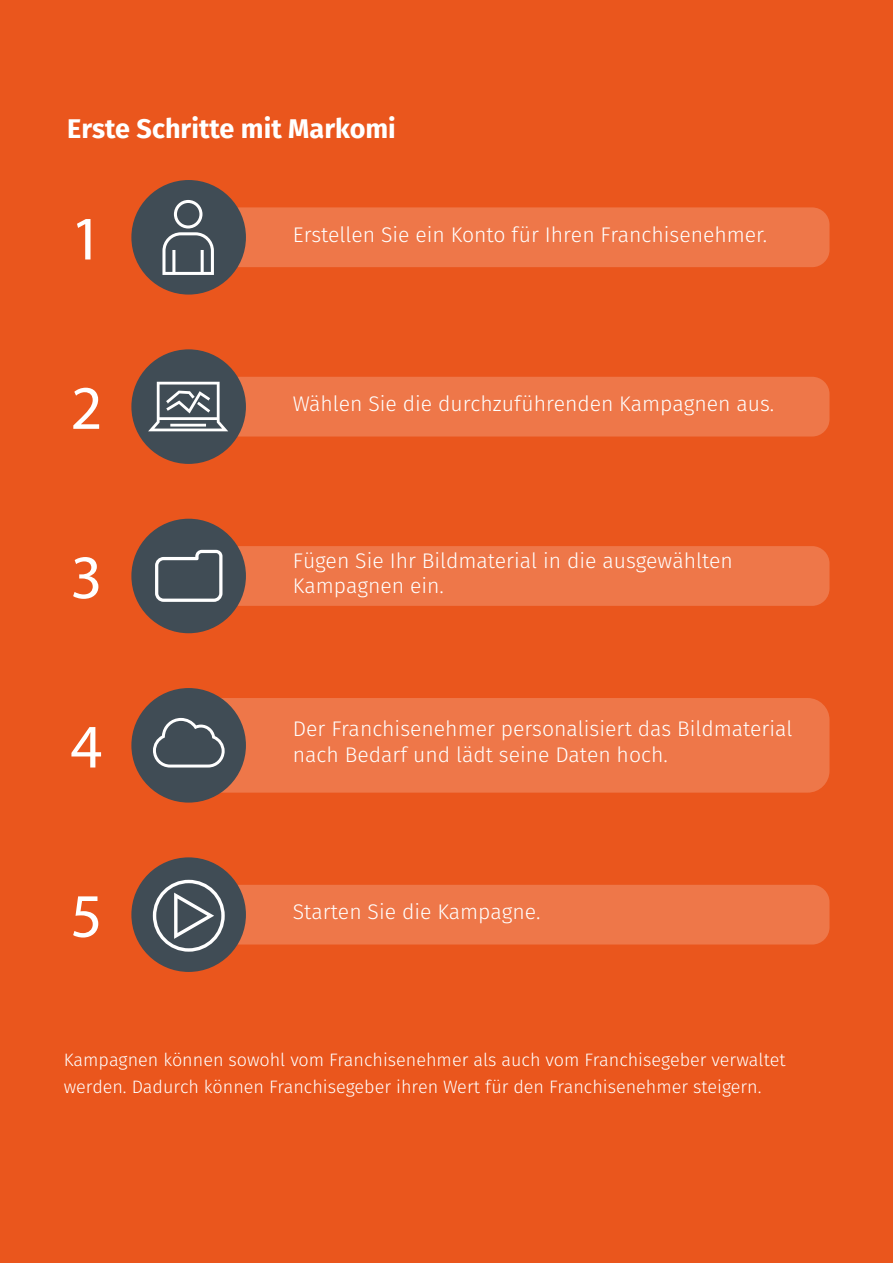
<style>
.page{position:relative;width:893px;height:1263px;background:#ea561d}
.page>*{position:absolute;margin:0;border:0;box-sizing:border-box;transform-origin:0 0}
.t1{font:900 62.25px "Fira Sans";color:#fff}
.t2{font:700 27px "Fira Sans";color:#fff}
.t3{font:300 21.15px "Fira Sans";color:#fff}
.t4{font:300 18px/27px "Fira Sans";color:#fff}
</style>
<div class="page">
<div style="left:188px;top:207px;width:641px;height:60px;background:#ee7749;border-radius:17px"></div>
<div style="left:131px;top:180px;width:115px;height:115px;background:#404c55;border-radius:50%"></div>
<div style="left:188px;top:377px;width:641px;height:59px;background:#ee7749;border-radius:17px"></div>
<div style="left:131px;top:349px;width:115px;height:115px;background:#404c55;border-radius:50%"></div>
<div style="left:188px;top:546px;width:641px;height:60px;background:#ee7749;border-radius:17px"></div>
<div style="left:131px;top:519px;width:115px;height:114px;background:#404c55;border-radius:50%"></div>
<div style="left:188px;top:698px;width:641px;height:95px;background:#ee7749;border-radius:22px"></div>
<div style="left:131px;top:688px;width:115px;height:115px;background:#404c55;border-radius:50%"></div>
<div style="left:188px;top:885px;width:641px;height:59px;background:#ee7749;border-radius:17px"></div>
<div style="left:131px;top:857px;width:115px;height:115px;background:#404c55;border-radius:50%"></div>
<svg style="left:162px;top:200px;width:52px;height:75px"></svg>
<svg style="left:148px;top:382px;width:80px;height:49px"></svg>
<svg style="left:153px;top:718px;width:72px;height:49px"></svg>
<svg style="left:153px;top:880px;width:72px;height:72px"></svg>
<svg style="left:155px;top:550px;width:67px;height:52px"></svg>
<p class="t2" style="left:67px;top:110px;width:330px">Erste Schritte mit Markomi</p>
<h1 class="t1" style="left:71px;top:200px;width:33px">1</h1>
<h1 class="t1" style="left:71px;top:370px;width:33px">2</h1>
<h1 class="t1" style="left:71px;top:539px;width:33px">3</h1>
<h1 class="t1" style="left:71px;top:708px;width:33px">4</h1>
<h1 class="t1" style="left:71px;top:877px;width:33px">5</h1>
<p class="t3" style="left:293px;top:220px;width:476px">Erstellen Sie ein Konto für Ihren Franchisenehmer.</p>
<p class="t3" style="left:293px;top:389px;width:483px">Wählen Sie die durchzuführenden Kampagnen aus.</p>
<p class="t3" style="left:293px;top:546px;width:441px">Fügen Sie Ihr Bildmaterial in die ausgewählten</p>
<p class="t3" style="left:293px;top:571px;width:153px">Kampagnen ein.</p>
<p class="t3" style="left:293px;top:714px;width:501px">Der Franchisenehmer personalisiert das Bildmaterial</p>
<p class="t3" style="left:293px;top:739px;width:376px">nach Bedarf und lädt seine Daten hoch.</p>
<p class="t3" style="left:293px;top:897px;width:249px">Starten Sie die Kampagne.</p>
<p class="t4" style="left:64px;top:1047px;width:723px">Kampagnen können sowohl vom Franchisenehmer als auch vom Franchisegeber verwaltet werden. Dadurch können Franchisegeber ihren Wert für den Franchisenehmer steigern.</p>
</div>
